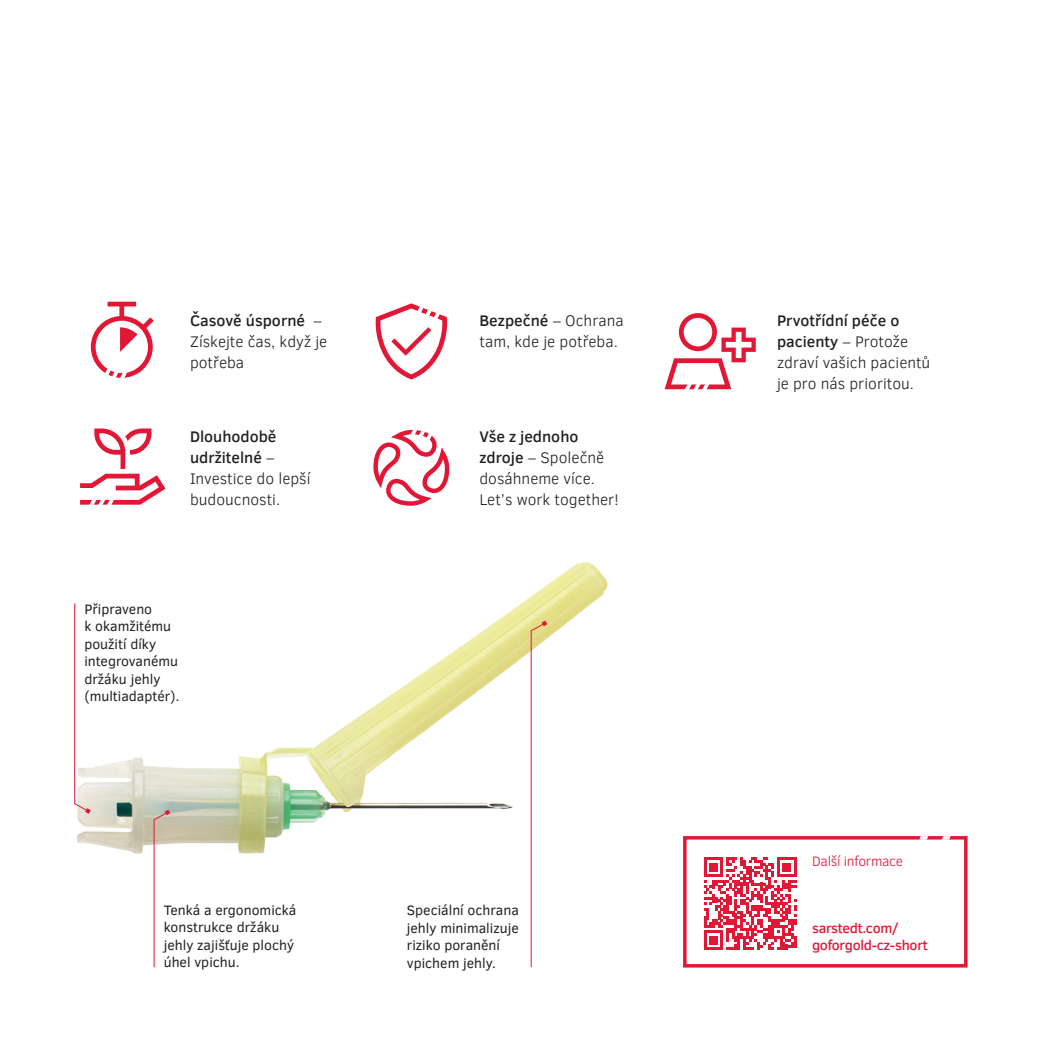
<style>
.page{position:relative;width:1042px;height:1042px;background:#fff}
.page>*{position:absolute;margin:0;border:0;box-sizing:border-box;transform-origin:0 0}
.t1{font:300 15.75px/21px "Clear Sans";color:#231f20}
.t2{font:14px/17.5px "Clear Sans";color:#231f20}
.t3{font:500 14px/16.8px "Clear Sans";letter-spacing:-.02em;color:#e21736}
.t4{font:300 14px "Clear Sans";letter-spacing:-.02em;color:#e21736}
.s1{font-weight:500}
</style>
<div class="page">
<svg style="left:91px;top:302px;width:63px;height:76px"></svg>
<svg style="left:375px;top:303px;width:72px;height:76px"></svg>
<svg style="left:664px;top:313px;width:92px;height:77px"></svg>
<svg style="left:80px;top:428px;width:85px;height:77px"></svg>
<svg style="left:373px;top:429px;width:76px;height:77px"></svg>
<div style="left:683px;top:836px;width:284px;height:131px;border:4px solid #e21736"></div>
<svg style="left:919px;top:836px;width:9px;height:4px"></svg>
<svg style="left:942px;top:836px;width:8px;height:4px"></svg>
<svg style="left:704px;top:857px;width:92px;height:93px"></svg>
<img style="left:77px;top:562px;width:531px;height:339px">
<svg style="left:154px;top:809px;width:16px;height:158px"></svg>
<svg style="left:531px;top:620px;width:16px;height:347px"></svg>
<svg style="left:74px;top:603px;width:17px;height:211px"></svg>
<p class="t1" style="left:190px;top:310px;width:139px"><span class="s1">Časově úsporné</span> –<br>Získejte čas, když je potřeba</p>
<p class="t1" style="left:479px;top:310px;width:146px"><span class="s1">Bezpečné</span> – Ochrana tam, kde je potřeba.</p>
<p class="t1" style="left:777px;top:310px;width:155px"><span class="s1">Prvotřídní péče o pacienty</span> – Protože zdraví vašich pacientů je pro nás prioritou.</p>
<p class="t1" style="left:190px;top:426px;width:122px"><span class="s1">Dlouhodobě udržitelné</span> –<br>Investice do lepší budoucnosti.</p>
<p class="t1" style="left:479px;top:426px;width:141px"><span class="s1">Vše z jednoho zdroje</span> – Společně dosáhneme více.<br>Let’s work together!</p>
<p class="t2" style="left:84px;top:600px;width:97px">Připraveno<br>k okamžitému použití díky integrovanému držáku jehly (multiadaptér).</p>
<p class="t4" style="left:812px;top:852px;width:93px">Další informace</p>
<p class="t2" style="left:164px;top:901px;width:134px">Tenká a ergonomická konstrukce držáku jehly zajišťuje plochý úhel vpichu.</p>
<p class="t2" style="left:407px;top:901px;width:113px">Speciální ochrana jehly minimalizuje riziko poranění vpichem jehly.</p>
<p class="t3" style="left:812px;top:920px;width:117px">sarstedt.com/ goforgold-cz-short</p>
</div>
